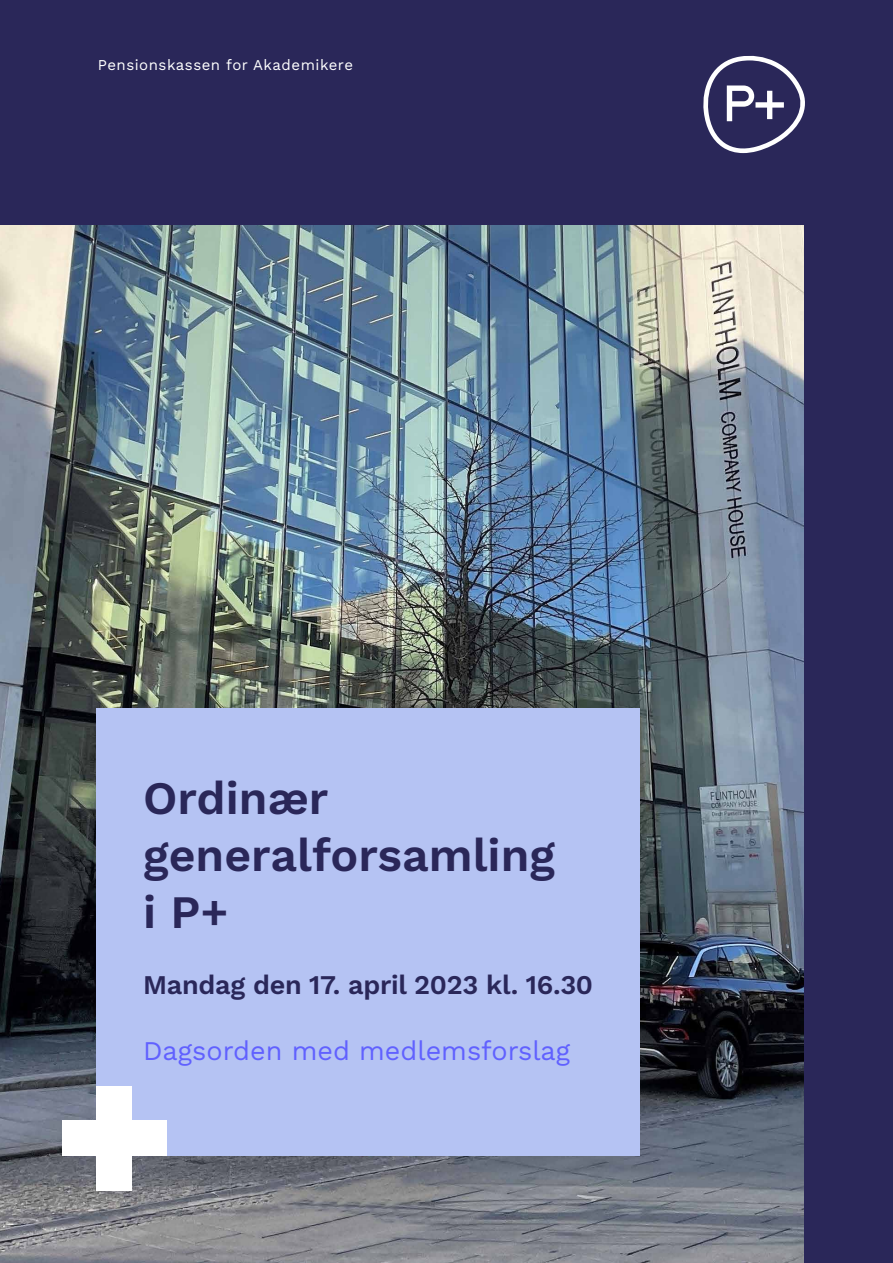
<style>
.page{position:relative;width:893px;height:1263px;background:#2a2759}
.page>*{position:absolute;margin:0;border:0;box-sizing:border-box;transform-origin:0 0}
.t1{font:600 46.5px/57px "Work Sans";color:#2a2759}
.t2{font:600 27px "Work Sans";letter-spacing:-.01em;color:#2a2759}
.t3{font:27px "Work Sans";color:#6161ff}
.t4{font:15px "Work Sans";letter-spacing:.035em;color:#fff}
</style>
<div class="page">
<img style="left:0;top:225px;width:804px;height:1038px">
<svg style="left:703px;top:55px;width:102px;height:98px"></svg>
<div style="left:96px;top:708px;width:544px;height:448px;background:#b5c3f3"></div>
<div style="left:62px;top:1120px;width:104px;height:36px;background:#fff"></div>
<div style="left:96px;top:1086px;width:36px;height:105px;background:#fff"></div>
<p class="t4" style="left:98px;top:53px;width:257px">Pensionskassen for Akademikere</p>
<p class="t1" style="left:143px;top:767px;width:187px">Ordinær</p>
<p class="t1" style="left:143px;top:824px;width:413px">generalforsamling i P+</p>
<p class="t2" style="left:143px;top:964px;width:451px">Mandag den 17. april 2023 kl. 16.30</p>
<p class="t3" style="left:143px;top:1030px;width:429px">Dagsorden med medlemsforslag</p>
</div>
